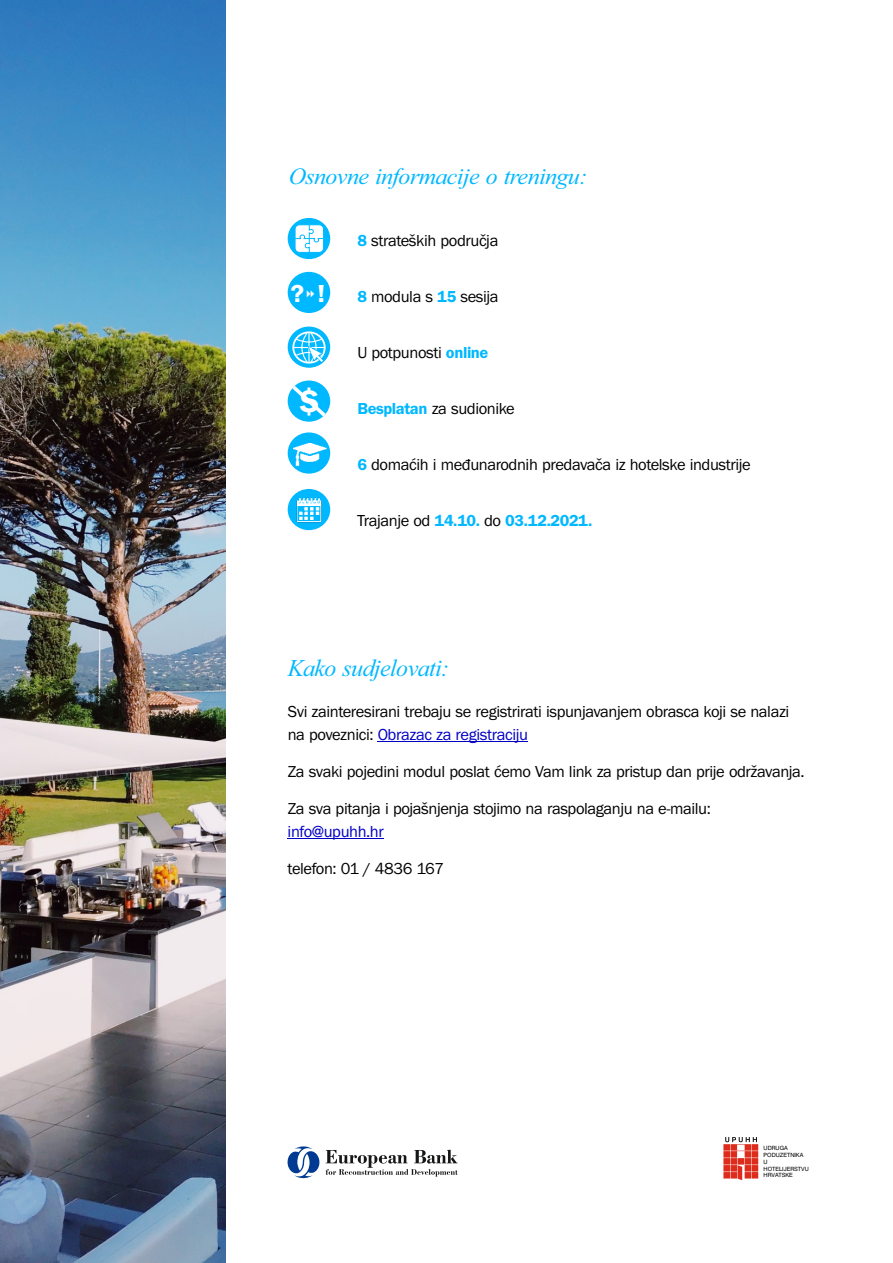
<style>
.page{position:relative;width:893px;height:1263px;background:#fff}
.page>*{position:absolute;margin:0;border:0;box-sizing:border-box;transform-origin:0 0}
.t1{font:600 34.8px "Franklin Gothic";color:#fff}
.t2{font:600 25.5px "Franklin Gothic";color:#fff}
.t3{font:italic 24px "Times New Roman";letter-spacing:-.025em;color:#00b8ff}
.t4{font:italic 23.25px "Times New Roman";letter-spacing:-.025em;color:#00b8ff}
.t5{font:16.5px/22.5px "Franklin Gothic";letter-spacing:-.025em;color:#000}
.t6{font:600 16.5px "Franklin Gothic";letter-spacing:-.025em;color:#00b8ff}
.t7{font:16.5px "Franklin Gothic";letter-spacing:-.025em;color:#0000c4}
.t8{font:5.85px/6.9px "Swiss 721 BT";color:#000}
.s1{font-weight:600;color:#00b8ff}
.s2{font-weight:400;color:#000}
.s3{color:#0000c4}
</style>
<div class="page">
<svg style="left:288px;top:380px;width:42px;height:42px"></svg>
<svg style="left:288px;top:382px;width:42px;height:38px"></svg>
<div style="left:288px;top:327px;width:42px;height:41px;background:#00b8ff;border-radius:50%"></div>
<div style="left:292px;top:331px;width:34px;height:33px;border:2px solid #fff;border-radius:50%"></div>
<hr style="left:293px;top:347px;width:32px;height:1px;background:#fff">
<svg style="left:295px;top:331px;width:28px;height:33px"></svg>
<img style="left:309px;top:347px;width:15px;height:15px">
<div style="left:288px;top:272px;width:42px;height:41px;background:#00b8ff;border-radius:50%"></div>
<div style="left:288px;top:218px;width:42px;height:41px;background:#00b8ff;border-radius:50%"></div>
<svg style="left:295px;top:224px;width:29px;height:29px"></svg>
<div style="left:288px;top:432px;width:42px;height:42px;background:#00b8ff;border-radius:50%"></div>
<img style="left:293px;top:444px;width:33px;height:21px">
<div style="left:288px;top:489px;width:42px;height:41px;background:#00b8ff;border-radius:50%"></div>
<img style="left:296px;top:497px;width:29px;height:27px">
<hr style="left:378px;top:741px;width:150px;height:1px;background:#0000c4">
<hr style="left:288px;top:838px;width:96px;height:1px;background:#0000c4">
<svg style="left:287px;top:1146px;width:33px;height:33px"></svg>
<svg style="left:326px;top:1150px;width:132px;height:26px"></svg>
<svg style="left:723px;top:1137px;width:35px;height:43px"></svg>
<img style="left:0;top:0;width:225px;height:1263px">
<h3 class="t4" style="left:289px;top:168px;width:300px">Osnovne informacije o treningu:</h3>
<h2 class="t2" style="left:291px;top:284px;width:36px">? !</h2>
<h1 class="t1" style="left:299px;top:388px;width:23px">$</h1>
<p class="t5" style="left:357px;top:230px;width:143px"><span class="s1">8</span> strateških područja</p>
<p class="t5" style="left:357px;top:286px;width:143px"><span class="s1">8</span> modula s <span class="s1">15</span> sesija</p>
<p class="t5" style="left:357px;top:342px;width:133px">U potpunosti <span class="s1">online</span></p>
<p class="t5" style="left:357px;top:399px;width:159px"><span class="s1">Besplatan</span> za sudionike</p>
<p class="t5" style="left:357px;top:455px;width:395px"><span class="s1">6</span> domaćih i međunarodnih predavača iz hotelske industrije</p>
<p class="t6" style="left:357px;top:515px;width:236px"><span class="s2">Trajanje od</span> 14.10. <span class="s2">do</span> 03.12.2021.</p>
<h3 class="t3" style="left:288px;top:660px;width:163px">Kako sudjelovati:</h3>
<p class="t5" style="left:288px;top:702px;width:503px">Svi zainteresirani trebaju se registrirati ispunjavanjem obrasca koji se nalazi na poveznici: <span class="s3">Obrazac za registraciju</span></p>
<p class="t5" style="left:288px;top:761px;width:518px">Za svaki pojedini modul poslat ćemo Vam link za pristup dan prije održavanja.</p>
<p class="t5" style="left:288px;top:799px;width:425px">Za sva pitanja i pojašnjenja stojimo na raspolaganju na e-mailu:</p>
<p class="t7" style="left:288px;top:825px;width:98px">info@upuhh.hr</p>
<p class="t5" style="left:288px;top:859px;width:158px">telefon: 01 / 4836 167</p>
<p class="t8" style="left:763px;top:1145px;width:47px">UDRUGA<br>PODUZETNIKA<br>U<br>HOTELIJERSTVU<br>HRVATSKE</p>
</div>
